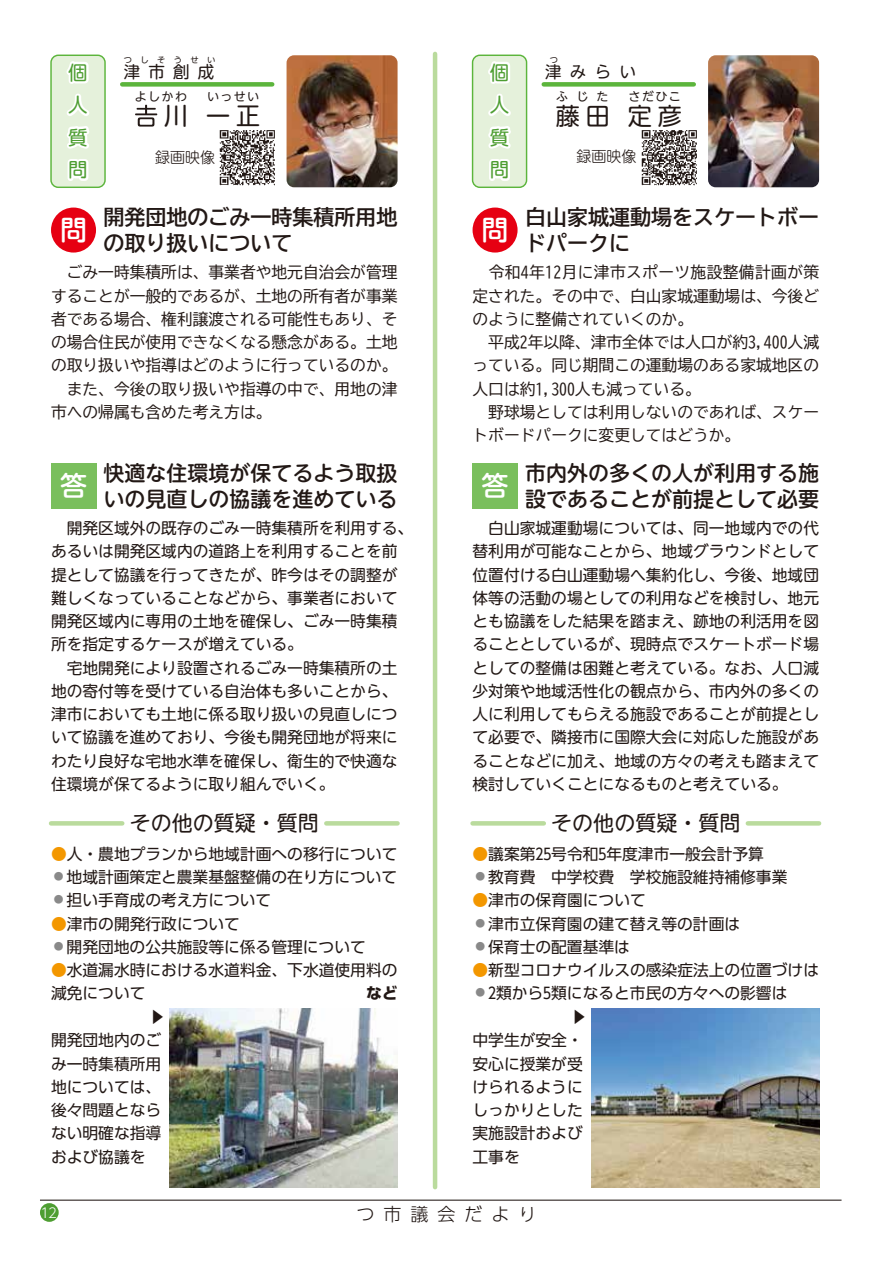
<style>
.page{position:relative;width:893px;height:1263px;background:#fff}
.page>*{position:absolute;margin:0;border:0;box-sizing:border-box;transform-origin:0 0}
.t1{font:24px "BIZ UD Shin M Go";color:#221815}
.t2{font:21px/25.8px "BIZ UD Shin M Go Medium";color:#221815;text-align:right}
.t3{font:21px/25.8px "BIZ UD Gothic Bold";color:#221815}
.t4{font:21px "BIZ UD Shin M Go";color:#221815}
.t5{font:19.5px/32.4px "BIZ UD Shin M Go";color:#4e9e32;text-align:justify}
.t6{font:18px "BIZ UD Shin Go Light";letter-spacing:.5em;color:#221815}
.t7{font:16.5px "BIZ UD Shin M Go";color:#221815}
.t8{font:15.75px/23.2px "BIZ UD Shin M Go";color:#221815}
.t9{font:15.75px/23.2px "BIZ UD Shin Go";color:#221815;text-align:justify}
.t10{font:15.75px/23.2px "BIZ UD Gothic";color:#221815;text-align:justify}
.t11{font:15px "BIZ UD Shin M Go Light";color:#221815}
.t12{font:13.5px "BIZ UDP Shin Go Light";color:#fff}
.t13{font:12px "BIZ UD Shin M Go";letter-spacing:.12em;color:#221815}
.t14{font:8.25px "BIZ UD Shin M Go";letter-spacing:1.025em;color:#221815}
.s1{color:#f39700}
</style>
<div class="page">
<div style="left:40px;top:1203px;width:19px;height:19px;background:#4e9e32;border-radius:50%"></div>
<div style="left:51px;top:208px;width:45px;height:45px;background:#e60012;border-radius:50%"></div>
<div style="left:51px;top:463px;width:45px;height:45px;background:#7abf5d"></div>
<div style="left:326px;top:821px;width:72px;height:5px;background:#badb9d"></div>
<div style="left:51px;top:821px;width:71px;height:5px;background:#badb9d"></div>
<div style="left:473px;top:208px;width:45px;height:45px;background:#e60012;border-radius:50%"></div>
<div style="left:473px;top:463px;width:45px;height:45px;background:#7abf5d"></div>
<div style="left:748px;top:821px;width:71px;height:5px;background:#badb9d"></div>
<div style="left:473px;top:821px;width:71px;height:5px;background:#badb9d"></div>
<hr style="left:40px;top:1199px;width:801px;height:2px;background:#221815">
<hr style="left:433px;top:54px;width:4px;height:1133px;background:#badb9d">
<img style="left:219px;top:130px;width:56px;height:56px">
<div style="left:122px;top:82px;width:150px;height:5px;background:#5cb53c"></div>
<svg style="left:50px;top:55px;width:107px;height:130px"></svg>
<img style="left:287px;top:55px;width:111px;height:132px">
<img style="left:170px;top:1009px;width:228px;height:178px">
<svg style="left:471px;top:55px;width:73px;height:130px"></svg>
<img style="left:641px;top:130px;width:56px;height:56px">
<div style="left:544px;top:82px;width:150px;height:5px;background:#5cb53c"></div>
<img style="left:708px;top:55px;width:111px;height:132px">
<img style="left:591px;top:1009px;width:228px;height:178px">
<p class="t5" style="left:68px;top:56px;width:20px">個人質問</p>
<p class="t14" style="left:124px;top:55px;width:93px">つしそうせい</p>
<p class="t7" style="left:124px;top:64px;width:92px">津 市 創 成</p>
<p class="t13" style="left:135px;top:90px;width:54px">よしかわ</p>
<p class="t13" style="left:207px;top:90px;width:54px">いっせい</p>
<h1 class="t1" style="left:164px;top:104px;width:97px">川 　一正</h1>
<p class="t11" style="left:155px;top:150px;width:61px">録画映像</p>
<p class="t5" style="left:490px;top:56px;width:20px">個人質問</p>
<p class="t14" style="left:550px;top:55px;width:10px">つ</p>
<p class="t7" style="left:545px;top:63px;width:92px">津 み ら い</p>
<p class="t13" style="left:556px;top:90px;width:54px">ふじた</p>
<p class="t13" style="left:629px;top:90px;width:54px">さだひこ</p>
<h1 class="t1" style="left:556px;top:104px;width:127px">藤田 　定彦</h1>
<p class="t11" style="left:577px;top:149px;width:61px">録画映像</p>
<h2 class="t3" style="left:60px;top:204px;width:339px;text-indent:44px">開発団地のごみ一時集積所用地<sup>問</sup> の取り扱いについて</h2>
<h2 class="t3" style="left:482px;top:204px;width:339px;text-indent:44px">白山家城運動場をスケートボー<sup>問</sup> ドパークに</h2>
<p class="t10" style="left:51px;top:261px;width:348px">　ごみ一時集積所は、事業者や地元自治会が管理することが一般的であるが、土地の所有者が事業者である場合、権利譲渡される可能性もあり、その場合住民が使用できなくなる懸念がある。土地の取り扱いや指導はどのように行っているのか。　また、今後の取り扱いや指導の中で、用地の津市への帰属も含めた考え方は。</p>
<p class="t10" style="left:473px;top:261px;width:348px;text-align:left">　令和4年12月に津市スポーツ施設整備計画が策定された。その中で、白山家城運動場は、今後どのように整備されていくのか。<br>　平成2年以降、津市全体では人口が約3,400人減っている。同じ期間この運動場のある家城地区の人口は約1,300人も減っている。<br>　野球場としては利用しないのであれば、スケートボードパークに変更してはどうか。</p>
<h2 class="t2" style="left:60px;top:460px;width:339px">快適な住環境が保てるよう取扱<br><sup>答</sup> いの見直しの協議を進めている</h2>
<h2 class="t2" style="left:482px;top:460px;width:339px">市内外の多くの人が利用する施<br><sup>答</sup> 設であることが前提として必要</h2>
<p class="t8" style="left:51px;top:517px;width:364px">　開発区域外の既存のごみ一時集積所を利用する、あるいは開発区域内の道路上を利用することを前提として協議を行ってきたが、昨今はその調整が難しくなっていることなどから、事業者において開発区域内に専用の土地を確保し、ごみ一時集積所を指定するケースが増えている。<br>　宅地開発により設置されるごみ一時集積所の土地の寄付等を受けている自治体も多いことから、津市においても土地に係る取り扱いの見直しについて協議を進めており、今後も開発団地が将来にわたり良好な宅地水準を確保し、衛生的で快適な住環境が保てるように取り組んでいく。</p>
<p class="t8" style="left:473px;top:517px;width:348px;text-align:justify">　白山家城運動場については、同一地域内での代替利用が可能なことから、地域グラウンドとして位置付ける白山運動場へ集約化し、今後、地域団体等の活動の場としての利用などを検討し、地元とも協議をした結果を踏まえ、跡地の利活用を図ることとしているが、現時点でスケートボード場としての整備は困難と考えている。なお、人口減少対策や地域活性化の観点から、市内外の多くの人に利用してもらえる施設であることが前提として必要で、隣接市に国際大会に対応した施設があることなどに加え、地域の方々の考えも踏まえて検討していくことになるものと考えている。</p>
<h2 class="t4" style="left:130px;top:813px;width:190px">その他の質疑・質問</h2>
<h2 class="t4" style="left:551px;top:813px;width:190px">その他の質疑・質問</h2>
<p class="t9" style="left:51px;top:842px;width:348px"><span class="s1">●</span>人・農地プランから地域計画への移行について</p>
<p class="t9" style="left:54px;top:865px;width:345px"><sup>●</sup> 地域計画策定と農業基盤整備の在り方について</p>
<p class="t9" style="left:54px;top:889px;width:219px"><sup>●</sup> 担い手育成の考え方について</p>
<p class="t9" style="left:51px;top:912px;width:190px"><span class="s1">●</span>津市の開発行政について</p>
<p class="t9" style="left:54px;top:935px;width:313px"><sup>●</sup> 開発団地の公共施設等に係る管理について</p>
<p class="t9" style="left:51px;top:958px;width:348px"><span class="s1">●</span>水道漏水時における水道料金、下水道使用料の</p>
<p class="t9" style="left:473px;top:842px;width:293px"><span class="s1">●</span>議案第25号令和5年度津市一般会計予算</p>
<p class="t9" style="left:475px;top:865px;width:313px"><sup>●</sup> 教育費　中学校費　学校施設維持補修事業</p>
<p class="t9" style="left:473px;top:889px;width:175px"><span class="s1">●</span>津市の保育園について</p>
<p class="t9" style="left:475px;top:912px;width:266px"><sup>●</sup> 津市立保育園の建て替え等の計画は</p>
<p class="t9" style="left:475px;top:935px;width:156px"><sup>●</sup> 保育士の配置基準は</p>
<p class="t9" style="left:473px;top:958px;width:348px"><span class="s1">●</span>新型コロナウイルスの感染症法上の位置づけは</p>
<p class="t9" style="left:475px;top:982px;width:313px"><sup>●</sup> 2類から5類になると市民の方々への影響は</p>
<p class="t9" style="left:169px;top:1009px;width:17px;rotate:90deg">▲</p>
<p class="t9" style="left:591px;top:1009px;width:17px;rotate:90deg">▲</p>
<p class="t9" style="left:51px;top:1029px;width:112px">開発団地内のごみ一時集積所用地については、後々問題とならない明確な指導および協議を　</p>
<p class="t9" style="left:473px;top:1029px;width:112px">中学生が安全・安心に授業が受けられるようにしっかりとした実施設計および</p>
<p class="t12" style="left:40px;top:1206px;width:18px">1２</p>
<p class="t6" style="left:356px;top:1205px;width:181px">つ市議会だより</p>
</div>
